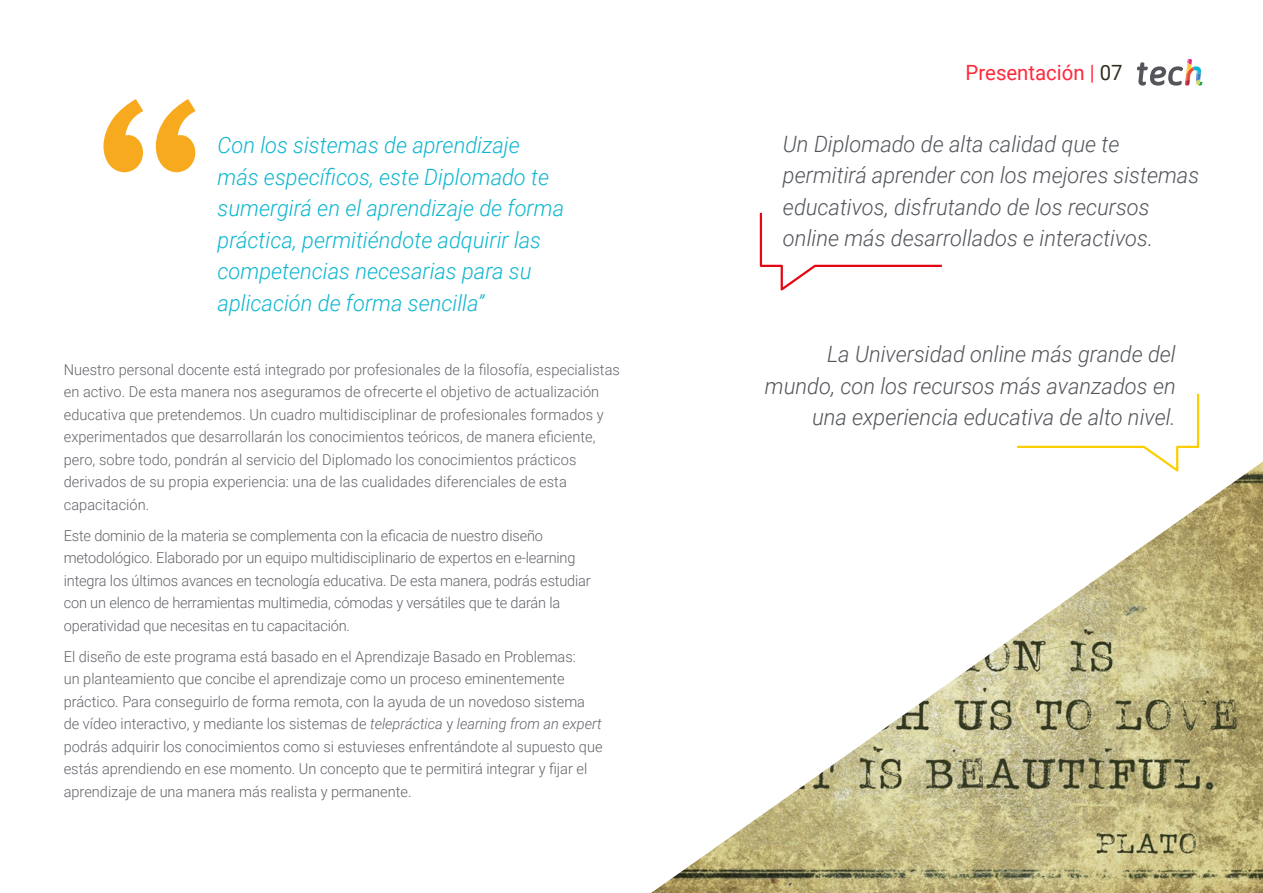
<style>
.page{position:relative;width:1263px;height:893px;background:#fff}
.page>*{position:absolute;margin:0;border:0;box-sizing:border-box;transform-origin:0 0}
.t1{font:italic 300 22.5px/31.5px "Roboto";color:#52555b}
.t2{font:italic 300 22.5px/31.5px "Roboto";color:#0fb6cf}
.t3{font:21px "Roboto";color:#ff293a}
.t4{font:300 15px/22.5px "Roboto";color:#61646a}
.s1{color:#312e20}
.s2{font-style:italic}
</style>
<div class="page">
<svg style="left:103px;top:99px;width:93px;height:73px"></svg>
<img style="left:651px;top:461px;width:612px;height:432px">
<svg style="left:759px;top:212px;width:183px;height:79px"></svg>
<svg style="left:1137px;top:59px;width:65px;height:27px"></svg>
<svg style="left:1015px;top:393px;width:185px;height:82px"></svg>
<h2 class="t3" style="left:966px;top:57px;width:159px">Presentación | <span class="s1">07</span></h2>
<h1 class="t2" style="left:218px;top:129px;width:348px">Con los sistemas de aprendizaje más específicos, este Diplomado te sumergirá en el aprendizaje de forma práctica, permitiéndote adquirir las competencias necesarias para su aplicación de forma sencilla”</h1>
<h1 class="t1" style="left:783px;top:127px;width:418px">Un Diplomado de alta calidad que te permitirá aprender con los mejores sistemas educativos, disfrutando de los recursos online más desarrollados e interactivos.</h1>
<h1 class="t1" style="left:765px;top:338px;width:412px;text-align:right">La Universidad online más grande del mundo, con los recursos más avanzados en una experiencia educativa de alto nivel.</h1>
<p class="t4" style="left:64px;top:358px;width:558px">Nuestro personal docente está integrado por profesionales de la filosofía, especialistas en activo. De esta manera nos aseguramos de ofrecerte el objetivo de actualización educativa que pretendemos. Un cuadro multidisciplinar de profesionales formados y experimentados que desarrollarán los conocimientos teóricos, de manera eficiente, pero, sobre todo, pondrán al servicio del Diplomado los conocimientos prácticos derivados de su propia experiencia: una de las cualidades diferenciales de esta capacitación.</p>
<p class="t4" style="left:64px;top:524px;width:528px">Este dominio de la materia se complementa con la eficacia de nuestro diseño metodológico. Elaborado por un equipo multidisciplinario de expertos en e-learning integra los últimos avances en tecnología educativa. De esta manera, podrás estudiar con un elenco de herramientas multimedia, cómodas y versátiles que te darán la operatividad que necesitas en tu capacitación.</p>
<p class="t4" style="left:64px;top:645px;width:540px">El diseño de este programa está basado en el Aprendizaje Basado en Problemas:<br>un planteamiento que concibe el aprendizaje como un proceso eminentemente práctico. Para conseguirlo de forma remota, con la ayuda de un novedoso sistema de vídeo interactivo, y mediante los sistemas de <span class="s2">telepráctica</span> y <span class="s2">learning from an expert </span>podrás adquirir los conocimientos como si estuvieses enfrentándote al supuesto que estás aprendiendo en ese momento. Un concepto que te permitirá integrar y fijar el aprendizaje de una manera más realista y permanente.</p>
</div>
